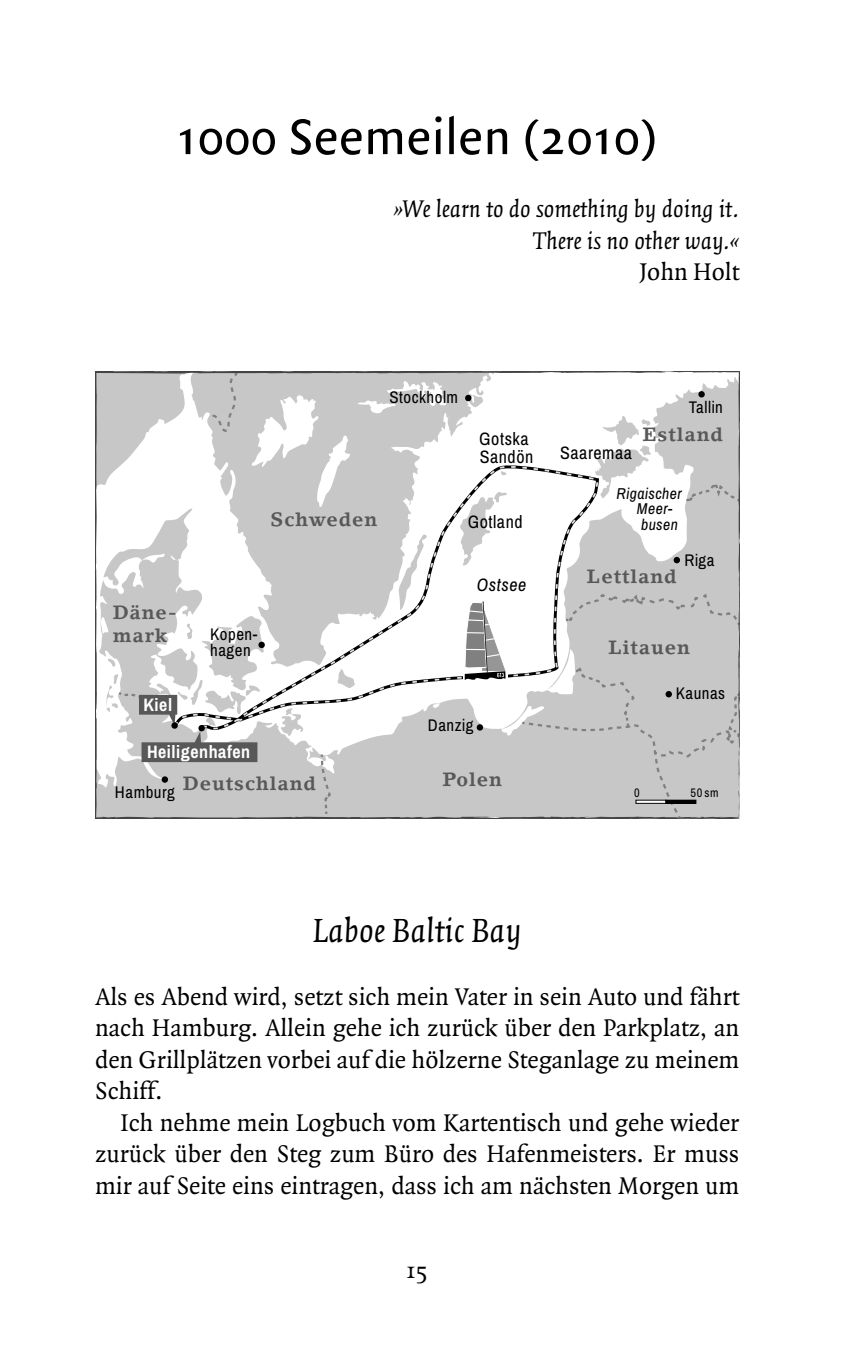
<style>
.page{position:relative;width:860px;height:1357px;background:#fff}
.page>*{position:absolute;margin:0;border:0;box-sizing:border-box;transform-origin:0 0}
.t1{font:54px "Quadraat Sans";color:#000}
.t2{font:italic 36px "Quadraat";color:#000}
.t3{font:25.88px/31.5px "Quadraat";color:#000;text-align:justify}
.t4{font:italic 25.88px/31.5px "Quadraat";color:#000;text-align:right}
.t5{font:24.75px "Quadraat";color:#000}
.t6{font:700 19.12px/22.9px "Lino Letter";letter-spacing:.05em;color:#585858}
.t7{font:18px/18px "Archivo Narrow";letter-spacing:.03em;color:#000}
.t8{font:700 18px "Archivo Narrow";letter-spacing:.03em;color:#fff}
.t9{font:italic 18px "Archivo Narrow";letter-spacing:.03em;color:#000}
.t10{font:16.88px/15.8px "Archivo Narrow";letter-spacing:.03em;color:#000}
.t11{font:italic 15.75px/15.8px "Archivo Narrow";letter-spacing:.03em;color:#000}
.t12{font:12.38px "Archivo Narrow";color:#000}
</style>
<div class="page">
<svg style="left:95px;top:372px;width:644px;height:446px;fill:#c7c7c7"></svg>
<svg style="left:566px;top:592px;width:173px;height:36px;background:#c3c3c3"></svg>
<svg style="left:669px;top:372px;width:12px;height:1px"></svg>
<svg style="left:520px;top:666px;width:220px;height:152px;background:#c6c6c6"></svg>
<div style="left:666px;top:800px;width:30px;height:3px;border:1px solid #000"></div>
<h1 class="t1" style="left:177px;top:115px;width:482px">1000 Seemeilen (2010)</h1>
<p class="t4" style="left:394px;top:195px;width:347px">»We learn to do something by doing it.<br>There is no other way.«</p>
<p class="t3" style="left:640px;top:258px;width:101px">John Holt</p>
<p class="t6" style="left:271px;top:509px;width:108px">Schweden</p>
<p class="t6" style="left:113px;top:602px;width:66px">Däne&shy;mark</p>
<p class="t10" style="left:210px;top:627px;width:49px">Kopen&shy;hagen</p>
<p class="t8" style="left:143px;top:698px;width:30px">Kiel</p>
<p class="t8" style="left:147px;top:745px;width:105px">Heiligenhafen</p>
<p class="t10" style="left:115px;top:785px;width:61px">Hamburg</p>
<p class="t6" style="left:183px;top:773px;width:135px">Deutschland</p>
<p class="t10" style="left:389px;top:390px;width:70px">Stockholm</p>
<p class="t7" style="left:479px;top:431px;width:56px">Gotska<br>Sandön</p>
<p class="t7" style="left:560px;top:445px;width:73px">Saaremaa</p>
<p class="t10" style="left:689px;top:401px;width:36px">Tallin</p>
<p class="t6" style="left:642px;top:425px;width:82px">Estland</p>
<p class="t11" style="left:637px;top:485px;width:46px;text-indent:-20px">Rigaischer<br>Meer-</p>
<p class="t7" style="left:468px;top:514px;width:56px">Gotland</p>
<p class="t11" style="left:641px;top:517px;width:39px">busen</p>
<p class="t9" style="left:477px;top:574px;width:51px">Ostsee</p>
<p class="t6" style="left:587px;top:566px;width:91px">Lettland</p>
<p class="t10" style="left:684px;top:553px;width:31px">Riga</p>
<p class="t6" style="left:608px;top:637px;width:83px">Litauen</p>
<p class="t10" style="left:676px;top:686px;width:51px">Kaunas</p>
<p class="t10" style="left:428px;top:718px;width:47px">Danzig</p>
<p class="t6" style="left:443px;top:769px;width:61px">Polen</p>
<p class="t12" style="left:634px;top:788px;width:7px">0</p>
<p class="t12" style="left:691px;top:788px;width:29px">50 sm</p>
<h2 class="t2" style="left:313px;top:916px;width:210px">Laboe Baltic Bay</h2>
<p class="t3" style="left:95px;top:983px;width:646px">Als es Abend wird, setzt sich mein Vater in sein Auto und fährt nach Hamburg. Allein gehe ich zurück über den Parkplatz, an den Grillplätzen vorbei auf die hölzerne Steganlage zu meinem Schiff.</p>
<p class="t3" style="left:95px;top:1109px;width:646px;text-indent:26px">Ich nehme mein Logbuch vom Kartentisch und gehe wieder zurück über den Steg zum Büro des Hafenmeisters. Er muss mir auf Seite eins eintragen, dass ich am nächsten Morgen um</p>
<p class="t5" style="left:406px;top:1260px;width:24px">15</p>
</div>
